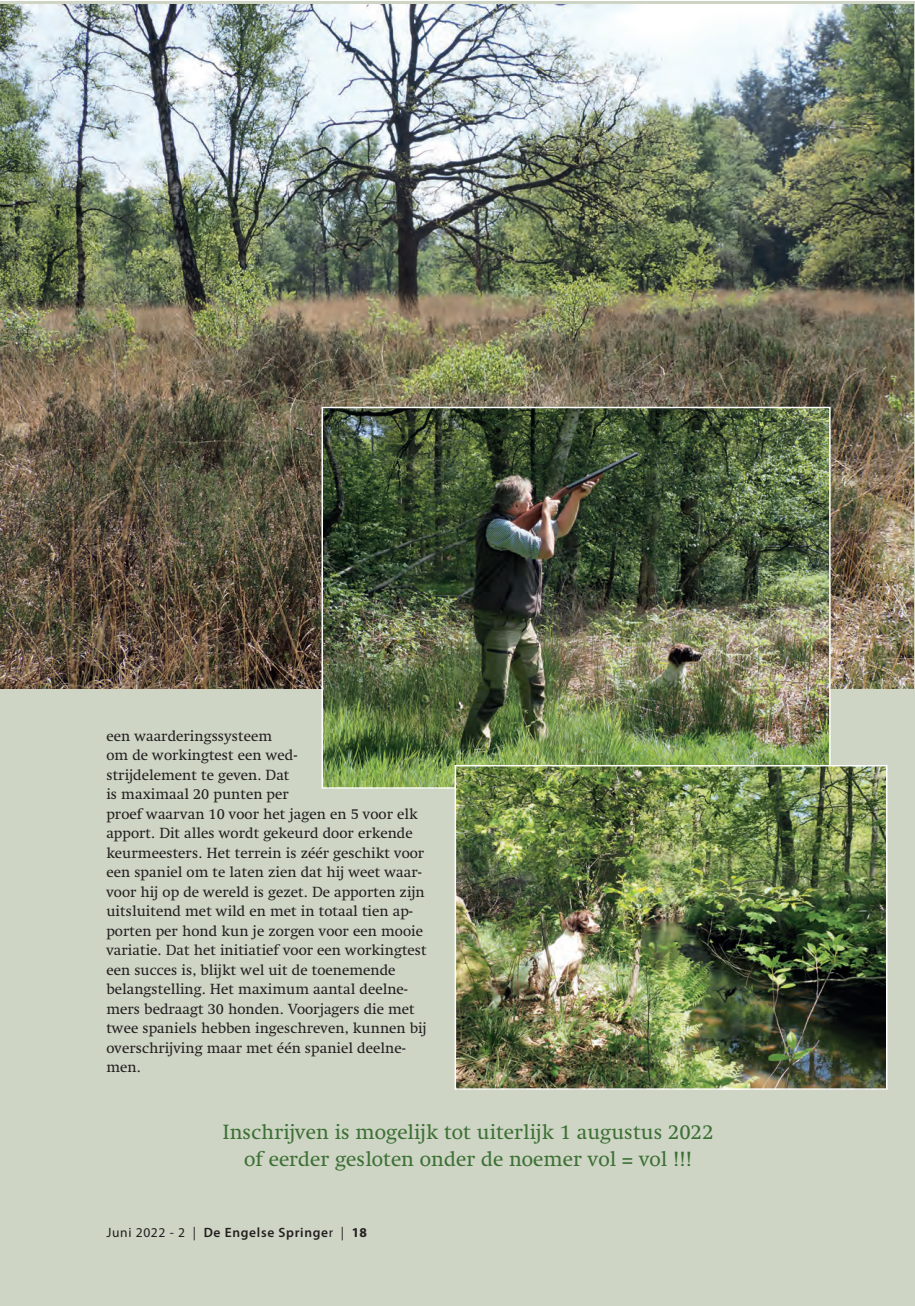
<style>
.page{position:relative;width:915px;height:1306px;background:#fff}
.page>*{position:absolute;margin:0;border:0;box-sizing:border-box;transform-origin:0 0}
.t1{font:21px/27px "Swift LT Pro";color:#3d7035;text-align:center}
.t2{font:15px/19.5px "Swift LT Pro";color:#231f20}
.t3{font:600 13.5px "Myriad Pro";letter-spacing:.05em;color:#231f20}
.s1{font-weight:400}
.s2{font-weight:700}
</style>
<div class="page">
<div style="left:0;top:2px;width:914px;height:1303px;background:#ced5c5"></div>
<img style="left:0;top:4px;width:912px;height:684px">
<img style="left:324px;top:410px;width:503px;height:375px">
<div style="left:321px;top:407px;width:509px;height:381px;border:2px solid #fff"></div>
<img style="left:457px;top:768px;width:427px;height:318px">
<div style="left:454px;top:765px;width:433px;height:324px;border:2px solid #fff"></div>
<p class="t2" style="left:106px;top:726px;width:322px">een waarderingssysteem<br>om de workingtest een wed-<br>strijdelement te geven. Dat<br>is maximaal 20 punten per<br>proef waarvan 10 voor het jagen en 5 voor elk apport. Dit alles wordt gekeurd door erkende keurmeesters. Het terrein is zéér geschikt voor een spaniel om te laten zien dat hij weet waar&shy;voor hij op de wereld is gezet. De apporten zijn uitsluitend met wild en met in totaal tien ap&shy;porten per hond kun je zorgen voor een mooie variatie. Dat het initiatief voor een workingtest een succes is, blijkt wel uit de toenemende belangstelling. Het maximum aantal deelne&shy;mers bedraagt 30 honden. Voorjagers die met twee spaniels hebben ingeschreven, kunnen bij overschrijving maar met één spaniel deelne&shy;men.</p>
<h1 class="t1" style="left:222px;top:1118px;width:492px">Inschrijven is mogelijk tot uiterlijk 1 augustus 2022 of eerder gesloten onder de noemer vol = vol !!!</h1>
<p class="t3" style="left:106px;top:1223px;width:262px"><span class="s1">Juni 2022 - 2 |</span> De Engelse Springe<span class="s1">r |</span> <span class="s2">18</span></p>
</div>
